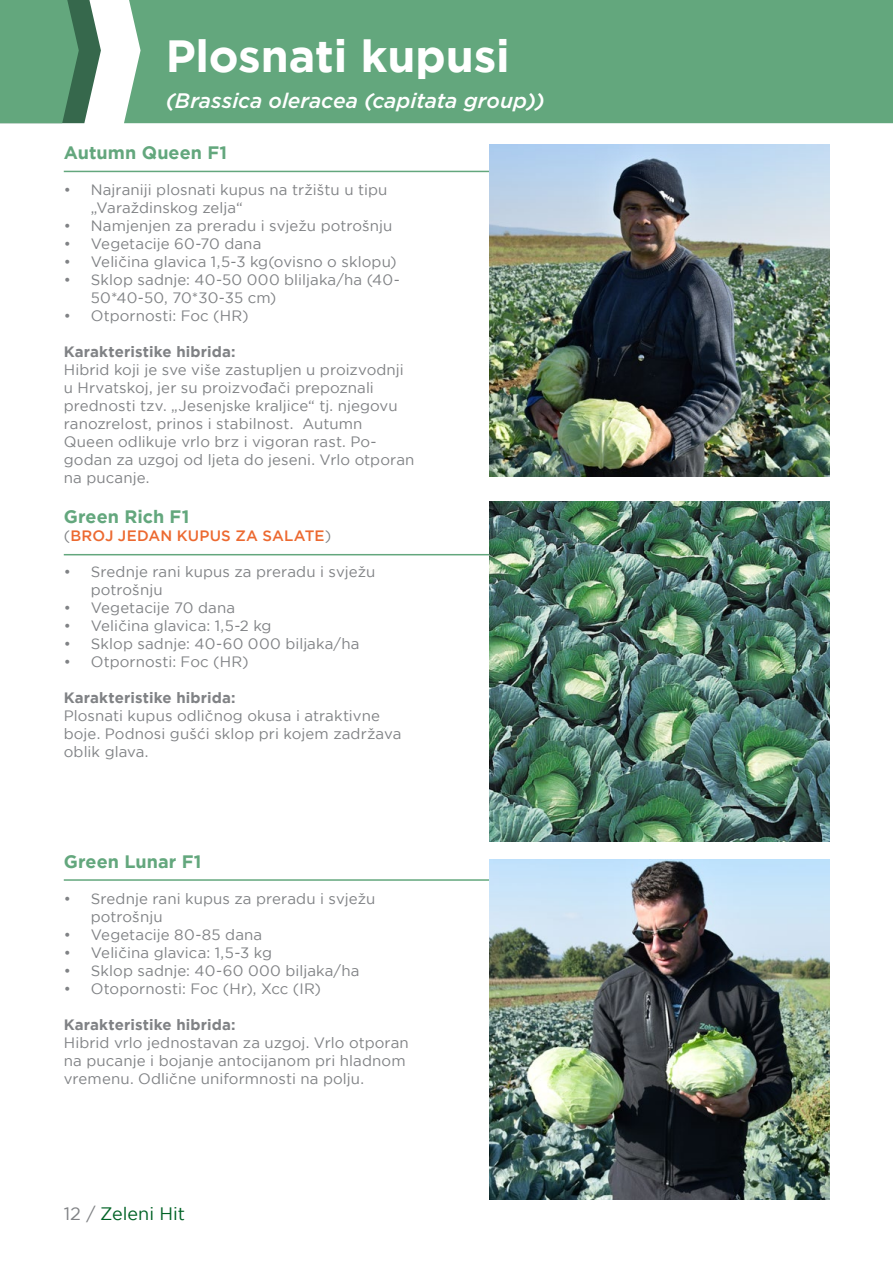
<style>
.page{position:relative;width:893px;height:1263px;background:#fff}
.page>*{position:absolute;margin:0;border:0;box-sizing:border-box;transform-origin:0 0}
.t1{font:700 45px "Gotham";color:#fff}
.t2{font:italic 500 21px "Gotham";color:#fff}
.t3{font:700 18px "Gotham";letter-spacing:.005em;color:#63a77d}
.t4{font:18px "Gotham";color:#006225}
.t5{font:15px/18px "Gotham";letter-spacing:.005em;color:#808285}
.t6{font:700 15px "Gotham";letter-spacing:.01em;color:#808285}
.t7{font:500 15px "Gotham";letter-spacing:.015em;color:#ec6930}
.s1{font-weight:400;color:#808285}
.s2{color:#808285}
</style>
<div class="page">
<svg style="left:0;top:0;width:893px;height:123px;background:#68a981"></svg>
<hr style="left:64px;top:171px;width:443px;height:1px;background:#63a77d">
<img style="left:489px;top:145px;width:340px;height:331px">
<hr style="left:64px;top:879px;width:443px;height:2px;background:#63a77d">
<hr style="left:64px;top:554px;width:443px;height:1px;background:#63a77d">
<img style="left:489px;top:502px;width:340px;height:340px">
<img style="left:489px;top:859px;width:340px;height:340px">
<h1 class="t1" style="left:166px;top:26px;width:345px">Plosnati kupusi</h1>
<h2 class="t2" style="left:166px;top:87px;width:380px">(Brassica oleracea (capitata group))</h2>
<p class="t3" style="left:64px;top:141px;width:165px">Autumn Queen F1</p>
<p class="t5" style="left:91px;top:180px;width:298px;text-indent:-27px">• Najraniji plosnati kupus na tržištu u tipu „Varaždinskog zelja“</p>
<p class="t5" style="left:64px;top:216px;width:330px">• Namjenjen za preradu i svježu potrošnju</p>
<p class="t5" style="left:64px;top:234px;width:199px">• Vegetacije 60-70 dana</p>
<p class="t5" style="left:64px;top:252px;width:334px">• Veličina glavica 1,5-3 kg(ovisno o sklopu)</p>
<p class="t5" style="left:91px;top:270px;width:311px;text-indent:-27px">• Sklop sadnje: 40-50 000 bliljaka/ha (40-<br>50*40-50, 70*30-35 cm)</p>
<p class="t5" style="left:64px;top:306px;width:186px">• Otpornosti: Foc (HR)</p>
<p class="t6" style="left:64px;top:342px;width:173px">Karakteristike hibrida:</p>
<p class="t5" style="left:64px;top:360px;width:352px">Hibrid koji je sve više zastupljen u proizvodnji u Hrvatskoj, jer su proizvođači prepoznali prednosti tzv. „Jesenjske kraljice“ tj. njegovu ranozrelost, prinos i stabilnost. Autumn Queen odlikuje vrlo brz i vigoran rast. Po&shy;godan za uzgoj od ljeta do jeseni. Vrlo otporan na pucanje.</p>
<p class="t3" style="left:64px;top:504px;width:127px">Green Rich F1</p>
<p class="t7" style="left:64px;top:525px;width:269px"><span class="s1">(</span>BROJ JEDAN KUPUS ZA SALATE<span class="s1">)</span></p>
<p class="t5" style="left:91px;top:562px;width:286px;text-indent:-27px">• Srednje rani kupus za preradu i svježu potrošnju</p>
<p class="t5" style="left:64px;top:598px;width:173px">• Vegetacije 70 dana</p>
<p class="t5" style="left:64px;top:616px;width:209px">• Veličina glavica: 1,5-2 kg</p>
<p class="t5" style="left:64px;top:634px;width:297px">• Sklop sadnje: 40-60 000 biljaka/ha</p>
<p class="t5" style="left:64px;top:652px;width:186px">• Otpornosti: Foc (HR)</p>
<p class="t6" style="left:64px;top:687px;width:173px">Karakteristike hibrida:</p>
<p class="t5" style="left:64px;top:706px;width:339px">Plosnati kupus odličnog okusa i atraktivne boje. Podnosi gušći sklop pri kojem zadržava oblik glava.</p>
<p class="t3" style="left:64px;top:850px;width:139px">Green Lunar F1</p>
<p class="t5" style="left:91px;top:890px;width:286px;text-indent:-27px">• Srednje rani kupus za preradu i svježu potrošnju</p>
<p class="t5" style="left:64px;top:926px;width:200px">• Vegetacije 80-85 dana</p>
<p class="t5" style="left:64px;top:944px;width:210px">• Veličina glavica: 1,5-3 kg</p>
<p class="t5" style="left:64px;top:962px;width:297px">• Sklop sadnje: 40-60 000 biljaka/ha</p>
<p class="t5" style="left:64px;top:980px;width:259px">• Otopornosti: Foc (Hr), Xcc (IR)</p>
<p class="t6" style="left:64px;top:1015px;width:173px">Karakteristike hibrida:</p>
<p class="t5" style="left:64px;top:1034px;width:346px">Hibrid vrlo jednostavan za uzgoj. Vrlo otporan na pucanje i bojanje antocijanom pri hladnom vremenu. Odlične uniformnosti na polju.</p>
<p class="t4" style="left:64px;top:1202px;width:123px"><span class="s2">12 /</span> Zeleni Hit</p>
</div>
